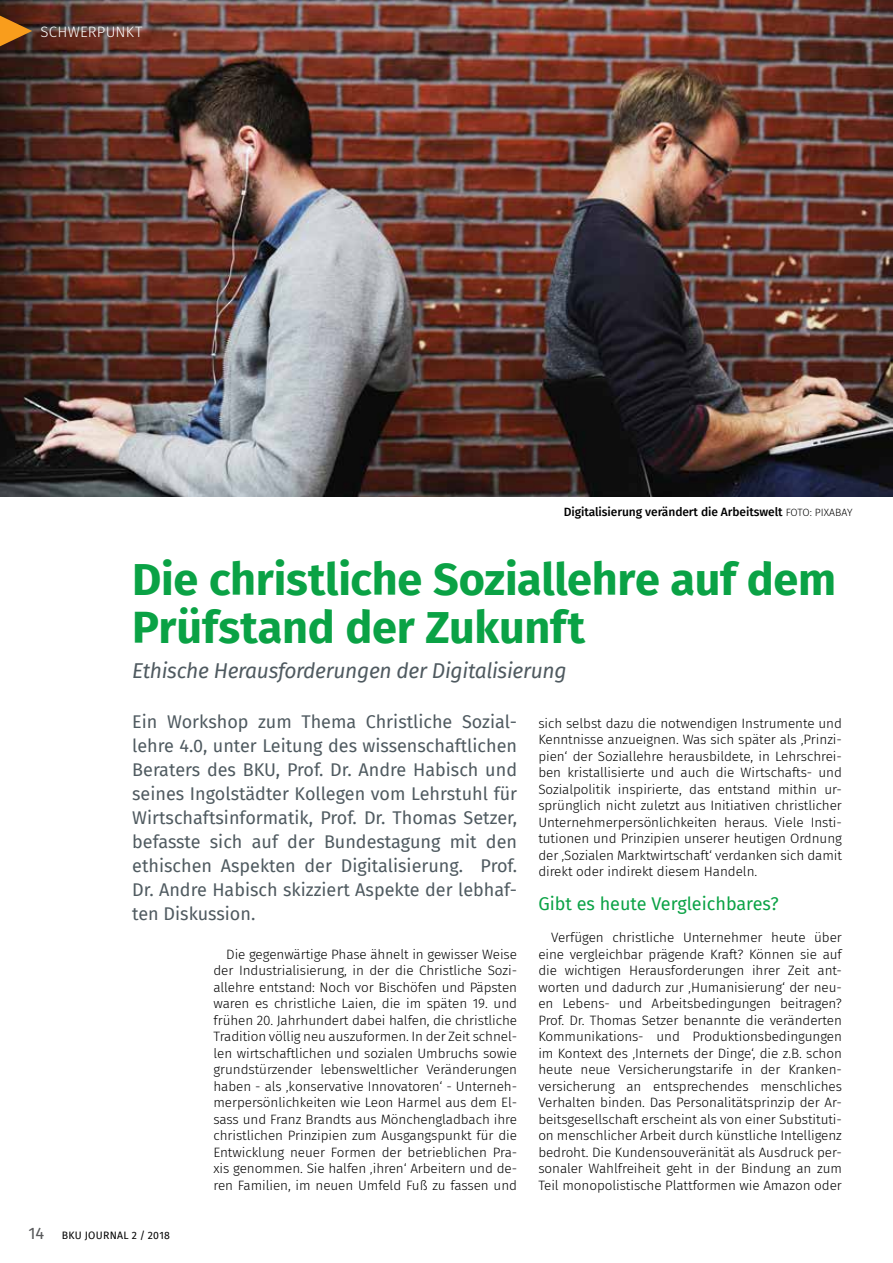
<style>
.page{position:relative;width:893px;height:1263px;background:#fff}
.page>*{position:absolute;margin:0;border:0;box-sizing:border-box;transform-origin:0 0}
.t1{font:700 45px/48px "Fira Sans";letter-spacing:-.005em;color:#0aa245}
.t2{font:italic 21px "Fira Sans";letter-spacing:-.015em;color:#4f5a60}
.t3{font:18px/24px "Fira Sans";color:#4f5a60;text-align:justify}
.t4{font:18px "Fira Sans";color:#0aa245}
.t5{font:300 15px "Fira Sans";letter-spacing:.015em;color:#fff}
.t6{font:300 13.5px/16.5px "Fira Sans";letter-spacing:-.005em;color:#000;text-align:justify}
.t7{font:500 12px "Fira Sans";letter-spacing:-.005em;color:#000}
.t8{font:10.5px "Fira Sans";letter-spacing:.03em;color:#000}
.s1{font-weight:300;font-size:10.5px}
.s2{font-size:16.5px;color:#58595b}
</style>
<div class="page">
<img style="left:0;top:0;width:893px;height:497px">
<svg style="left:0;top:16px;width:32px;height:30px"></svg>
<p class="t5" style="left:40px;top:21px;width:103px">SCHWERPUNKT</p>
<p class="t7" style="left:564px;top:502px;width:290px">Digitalisierung verändert die Arbeitswelt <span class="s1">FOTO: PIXABAY</span></p>
<h1 class="t1" style="left:132px;top:552px;width:705px">Die christliche Soziallehre auf dem<br>Prüfstand der Zukunft</h1>
<h2 class="t2" style="left:132px;top:655px;width:436px">Ethische Herausforderungen der Digitalisierung</h2>
<p class="t3" style="left:132px;top:709px;width:386px">Ein Workshop zum Thema Christliche Sozial&shy;lehre 4.0, unter Leitung des wissenschaftlichen Beraters des BKU, Prof. Dr. Andre Habisch und seines Ingolstädter Kollegen vom Lehrstuhl für Wirtschaftsinformatik, Prof. Dr. Thomas Setzer, befasste sich auf der Bundestagung mit den ethischen Aspekten der Digitalisierung. Prof.<br>Dr. Andre Habisch skizziert Aspekte der lebhaf&shy;ten Diskussion.</p>
<p class="t8" style="left:28px;top:1227px;width:143px"><span class="s2">14</span> BKU JOURNAL 2 / 2018</p>
<p class="t6" style="left:213px;top:946px;width:305px;text-indent:13px">Die gegenwärtige Phase ähnelt in gewisser Weise der Industrialisierung, in der die Christliche Sozi&shy;allehre entstand: Noch vor Bischöfen und Päpsten waren es christliche Laien, die im späten 19. und frühen 20. Jahrhundert dabei halfen, die christliche Tradition völlig neu auszuformen. In der Zeit schnel&shy;len wirtschaftlichen und sozialen Umbruchs sowie grundstürzender lebensweltlicher Veränderungen haben - als ‚konservative Innovatoren‘ - Unterneh&shy;merpersönlichkeiten wie Leon Harmel aus dem El&shy;sass und Franz Brandts aus Mönchengladbach ihre christlichen Prinzipien zum Ausgangspunkt für die Entwicklung neuer Formen der betrieblichen Pra&shy;xis genommen. Sie halfen ‚ihren‘ Arbeitern und de&shy;ren Familien, im neuen Umfeld Fuß zu fassen und</p>
<p class="t6" style="left:538px;top:714px;width:305px">sich selbst dazu die notwendigen Instrumente und Kenntnisse anzueignen. Was sich später als ‚Prinzi&shy;pien‘ der Soziallehre herausbildete, in Lehrschrei&shy;ben kristallisierte und auch die Wirtschafts- und Sozialpolitik inspirierte, das entstand mithin ur&shy;sprünglich nicht zuletzt aus Initiativen christlicher Unternehmerpersönlichkeiten heraus. Viele Insti&shy;tutionen und Prinzipien unserer heutigen Ordnung der ‚Sozialen Marktwirtschaft‘ verdanken sich damit direkt oder indirekt diesem Handeln.</p>
<h3 class="t4" style="left:538px;top:890px;width:242px">Gibt es heute Vergleichbares?</h3>
<p class="t6" style="left:538px;top:929px;width:305px;text-indent:13px">Verfügen christliche Unternehmer heute über eine vergleichbar prägende Kraft? Können sie auf die wichtigen Herausforderungen ihrer Zeit ant&shy;worten und dadurch zur ‚Humanisierung‘ der neu&shy;en Lebens- und Arbeitsbedingungen beitragen?<br>Prof. Dr. Thomas Setzer benannte die veränderten Kommunikations- und Produktionsbedingungen im Kontext des ‚Internets der Dinge‘, die z.B. schon heute neue Versicherungstarife in der Kranken&shy;versicherung an entsprechendes menschliches Verhalten binden. Das Personalitätsprinzip der Ar&shy;beitsgesellschaft erscheint als von einer Substituti&shy;on menschlicher Arbeit durch künstliche Intelligenz bedroht. Die Kundensouveränität als Ausdruck per&shy;sonaler Wahlfreiheit geht in der Bindung an zum Teil monopolistische Plattformen wie Amazon oder</p>
</div>
